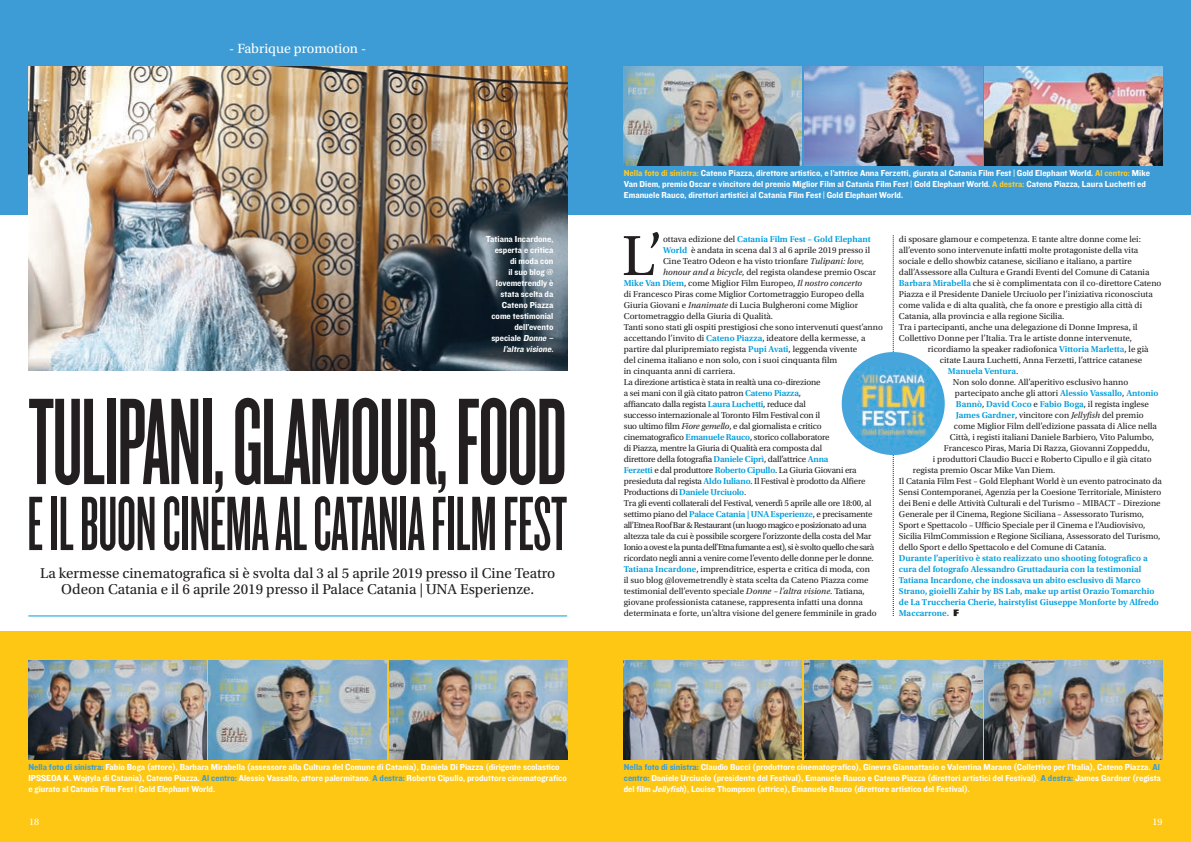
<style>
.page{position:relative;width:1191px;height:842px;background:#fff}
.page>*{position:absolute;margin:0;border:0;box-sizing:border-box;transform-origin:0 0}
.t1{font:128px "Knockout HTF46 Flyweight";letter-spacing:-.015em;color:#231f20}
.t2{font:80px "Knockout HTF46 Flyweight";letter-spacing:-.005em;color:#231f20}
.TESTO{font:59.5px "Utopia Std";color:#231f20}
.INTRO_UTOPIA_15pt{font:15px/16px "Utopia Std";color:#231f20;text-align:center}
.t3{font:14px "Utopia Std";color:#fff}
.t4{font:10px "Utopia Std";color:#fff}
.TESTO-2{font:9px/11px "Utopia Std";color:#231f20}
.BOX_TESTO{font:9px/11px "Knockout HTF51 Middleweight";color:#fff}
.TESTO-3{font:9px/11px "Utopia Std";letter-spacing:-.02em;color:#231f20}
.TESTO-4{font:600 9px/11px "Utopia Std";color:#009ddc}
.s1{font-style:italic}
.s2{color:#feca26}
.s3{color:#fdcc27}
.s4{font-weight:400;color:#231f20}
.s5{font-weight:600;color:#009ddc}
.s6{font-weight:700;color:#3e9dd7}
.s7{font-weight:600;color:#3e9dd7}
.s8{color:#3d9cd6}
</style>
<div class="page">
<svg style="left:893px;top:235px;width:1px;height:381px"></svg>
<div style="left:0;top:632px;width:1191px;height:210px;background:#fec714"></div>
<div style="left:0;top:0;width:1191px;height:214px;background:#3d9cd6"></div>
<img style="left:28px;top:66px;width:539px;height:304px">
<img style="left:28px;top:660px;width:178px;height:99px">
<img style="left:209px;top:660px;width:177px;height:99px">
<img style="left:389px;top:660px;width:178px;height:99px">
<img style="left:624px;top:660px;width:177px;height:99px">
<img style="left:624px;top:66px;width:177px;height:99px">
<img style="left:804px;top:660px;width:178px;height:99px">
<img style="left:804px;top:66px;width:178px;height:99px">
<img style="left:985px;top:660px;width:177px;height:99px">
<img style="left:985px;top:66px;width:177px;height:99px">
<img style="left:841px;top:352px;width:103px;height:103px;border-radius:51px">
<hr style="left:28px;top:616px;width:539px;height:1px;background:#009ddc">
<svg style="left:953px;top:609px;width:5px;height:7px"></svg>
<p class="t3" style="left:229px;top:41px;width:138px">- Fabrique promotion -</p>
<p class="BOX_TESTO" style="left:486px;top:234px;width:71px;text-align:right">Tatiana Incardone, esperta e critica<br>di moda con<br>il suo blog @ lovemetrendly è stata scelta da<br>Cateno Piazza come testimonial dell’evento speciale <span class="s1">Donne – l’altra visione.</span></p>
<p class="t1" style="left:28px;top:379px;width:540px">TULIPANI, GLAMOUR, FOOD</p>
<p class="t2" style="left:27px;top:485px;width:541px">E IL BUON CINEMA AL CATANIA FILM FEST</p>
<p class="INTRO_UTOPIA_15pt" style="left:40px;top:565px;width:517px">La kermesse cinematografica si è svolta dal 3 al 5 aprile 2019 presso il Cine Teatro<br>Odeon Catania e il 6 aprile 2019 presso il Palace Catania | UNA Esperienze.</p>
<p class="BOX_TESTO" style="left:624px;top:168px;width:527px"><span class="s2">Nella foto di sinistra:</span> Cateno Piazza, direttore artistico, e l’attrice Anna Ferzetti, giurata al Catania Film Fest | Gold Elephant World. <span class="s3">Al centro:</span> Mike<br>Van Diem, premio Oscar e vincitore del premio Miglior Film al Catania Film Fest | Gold Elephant World. <span class="s2">A destra:</span> Cateno Piazza, Laura Luchetti ed<br>Emanuele Rauco, direttori artistici al Catania Film Fest | Gold Elephant World.</p>
<p class="TESTO" style="left:622px;top:224px;width:43px">L’</p>
<p class="TESTO-4" style="left:663px;top:234px;width:209px"><span class="s4">ottava edizione del</span> Catania Film Fest – Gold Elephant</p>
<p class="TESTO-2" style="left:663px;top:245px;width:209px"><span class="s5">World</span> è andata in scena dal 3 al 6 aprile 2019 presso il</p>
<p class="TESTO-2" style="left:663px;top:256px;width:203px">Cine Teatro Odeon e ha visto trionfare <span class="s1">Tulipani: love,</span></p>
<p class="TESTO-2" style="left:663px;top:267px;width:214px"><span class="s1">honour and a bicycle</span>, del regista olandese premio Oscar</p>
<p class="TESTO-2" style="left:624px;top:278px;width:240px"><span class="s5">Mike Van Diem</span>, come Miglior Film Europeo, <span class="s1">Il nostro concerto</span></p>
<p class="TESTO-2" style="left:624px;top:289px;width:242px">di Francesco Piras come Miglior Cortometraggio Europeo della</p>
<p class="TESTO-2" style="left:624px;top:300px;width:236px">Giuria Giovani e <span class="s1">Inanimate</span> di Lucia Bulgheroni come Miglior</p>
<p class="TESTO-2" style="left:624px;top:311px;width:151px">Cortometraggio della Giuria di Qualità.</p>
<p class="TESTO-2" style="left:624px;top:322px;width:261px">Tanti sono stati gli ospiti prestigiosi che sono intervenuti quest’anno accettando l’invito di <span class="s5">Cateno Piazza</span>, ideatore della kermesse, a partire dal pluripremiato regista <span class="s5">Pupi Avati</span>, leggenda vivente<br>del cinema italiano e non solo, con i suoi cinquanta film<br>in cinquanta anni di carriera.</p>
<p class="TESTO-3" style="left:624px;top:377px;width:243px">La direzione artistica è stata in realtà una co-direzione<br>a sei mani con il già citato patron <span class="s5">Cateno Piazza</span>,<br>affiancato dalla regista <span class="s5">Laura Luchetti</span>, reduce dal<br>successo internazionale al Toronto Film Festival con il<br>suo ultimo film <span class="s1">Fiore gemello</span>, e dal giornalista e critico cinematografico <span class="s5">Emanuele Rauco</span>, storico collaboratore<br>di Piazza, mentre la Giuria di Qualità era composta dal<br>direttore della fotografia <span class="s5">Daniele Cipr</span><span class="s6">ì</span>, dall’attrice <span class="s5">Anna<br>Ferzetti</span> e dal produttore <span class="s5">Roberto Cipullo</span>. La Giuria Giovani era presieduta dal regista <span class="s5">Aldo Iuliano</span>. Il Festival è prodotto da Alfiere Productions di <span class="s5">Daniele Urciuolo</span>.</p>
<p class="TESTO-3" style="left:624px;top:498px;width:252px">Tra gli eventi collaterali del Festival, venerdì 5 aprile alle ore 18:00, al settimo piano del <span class="s5">Palace Catania | UNA Esperienz</span><span class="s7">e</span>, e precisamente all’Etnea Roof Bar &amp; Restaurant (un luogo magico e posizionato ad una altezza tale da cui è possibile scorgere l’orizzonte della costa del Mar Ionio a ovest e la punta dell’Etna fumante a est), si è svolto quello che sarà ricordato negli anni a venire come l’evento delle donne per le donne.</p>
<p class="TESTO-2" style="left:624px;top:564px;width:254px"><span class="s5">Tatiana Incardone</span>, imprenditrice, esperta e critica di moda, con il suo blog @lovemetrendly è stata scelta da Cateno Piazza come testimonial dell’evento speciale <span class="s1">Donne – l’altra visione</span>. Tatiana, giovane professionista catanese, rappresenta infatti una donna determinata e forte, un’altra visione del genere femminile in grado</p>
<p class="TESTO-2" style="left:899px;top:234px;width:264px">di sposare glamour e competenza. E tante altre donne come lei: all’evento sono intervenute infatti molte protagoniste della vita sociale e dello showbiz catanese, siciliano e italiano, a partire dall’Assessore alla Cultura e Grandi Eventi del Comune di Catania <span class="s5">Barbara Mirabella</span> che si è complimentata con il co-direttore Cateno Piazza e il Presidente Daniele Urciuolo per l’iniziativa riconosciuta come valida e di alta qualità, che fa onore e prestigio alla città di Catania, alla provincia e alla regione Sicilia.</p>
<p class="TESTO-2" style="left:899px;top:322px;width:240px">Tra i partecipanti, anche una delegazione di Donne Impresa, il</p>
<p class="TESTO-2" style="left:899px;top:333px;width:235px">Collettivo Donne per l’Italia. Tra le artiste donne intervenute,</p>
<p class="TESTO-2" style="left:928px;top:344px;width:222px">ricordiamo la speaker radiofonica <span class="s5">Vittoria Marlett</span><span class="s7">a</span>, le già</p>
<p class="TESTO-2" style="left:940px;top:355px;width:204px">citate Laura Luchetti, Anna Ferzetti, l’attrice catanese</p>
<p class="TESTO-4" style="left:948px;top:366px;width:72px">Manuela Ventura<span class="s4">.</span></p>
<p class="TESTO-2" style="left:953px;top:377px;width:177px">Non solo donne. All’aperitivo esclusivo hanno</p>
<p class="TESTO-2" style="left:955px;top:388px;width:205px">partecipato anche gli attori <span class="s5">Alessio Vassallo</span>, <span class="s5">Antonio</span></p>
<p class="TESTO-4" style="left:956px;top:399px;width:195px">Bannò<span class="s4">,</span> David Coco <span class="s4">e</span> Fabio Boga<span class="s4">, il regista inglese</span></p>
<p class="TESTO-2" style="left:956px;top:410px;width:189px"><span class="s5">James Gardner</span>, vincitore con <span class="s1">Jellyfish</span> del premio</p>
<p class="TESTO-2" style="left:954px;top:421px;width:205px">come Miglior Film dell’edizione passata di Alice nella</p>
<p class="TESTO-2" style="left:950px;top:432px;width:205px">Città, i registi italiani Daniele Barbiero, Vito Palumbo,</p>
<p class="TESTO-2" style="left:944px;top:443px;width:207px">Francesco Piras, Maria Di Razza, Giovanni Zoppeddu,</p>
<p class="TESTO-2" style="left:933px;top:454px;width:220px">i produttori Claudio Bucci e Roberto Cipullo e il già citato</p>
<p class="TESTO-2" style="left:913px;top:465px;width:144px">regista premio Oscar Mike Van Diem.</p>
<p class="TESTO-2" style="left:899px;top:476px;width:264px">Il Catania Film Fest – Gold Elephant World è un evento patrocinato da Sensi Contemporanei, Agenzia per la Coesione Territoriale, Ministero dei Beni e delle Attività Culturali e del Turismo – MIBACT – Direzione Generale per il Cinema, Regione Siciliana – Assessorato Turismo, Sport e Spettacolo – Ufficio Speciale per il Cinema e l’Audiovisivo, Sicilia FilmCommission e Regione Siciliana, Assessorato del Turismo, dello Sport e dello Spettacolo e del Comune di Catania.</p>
<p class="TESTO-4" style="left:899px;top:553px;width:261px">Durante l’aperitivo è stato realizzato uno shooting fotografico a cura del fotografo Alessandro Gruttadauria con la testimonial Tatiana Incardone, che indossava un abito esclusivo di Marco Strano, gioielli Zahir by BS Lab, make up artist Orazio Tomarchio de La Truccheria Cherie, hairstylist Giuseppe Monforte by Alfredo Maccarrone.</p>
<p class="BOX_TESTO" style="left:28px;top:762px;width:540px"><span class="s8">Nella foto di sinistra:</span> Fabio Boga (attore), Barbara Mirabella (assessore alla Cultura del Comune di Catania), Daniela Di Piazza (dirigente scolastico<br>IPSSEOA K. Wojtyla di Catania), Cateno Piazza. <span class="s8">Al centro:</span> Alessio Vassallo, attore palermitano. <span class="s8">A destra:</span> Roberto Cipullo, produttore cinematografico e giurato al Catania Film Fest | Gold Elephant World.</p>
<p class="t4" style="left:29px;top:816px;width:11px">18</p>
<p class="BOX_TESTO" style="left:624px;top:762px;width:538px;text-align:justify"><span class="s8">Nella foto di sinistra:</span> Claudio Bucci (produttore cinematografico), Ginevra Giannattasio e Valentina Marano (Collettivo per l’Italia), Cateno Piazza. <span class="s8">Al centro:</span> Daniele Urciuolo (presidente del Festival), Emanuele Rauco e Cateno Piazza (direttori artistici del Festival). <span class="s8">A destra:</span> James Gardner (regista del film <span class="s1">Jellyfish</span>), Louise Thompson (attrice), Emanuele Rauco (direttore artistico del Festival).</p>
<p class="t4" style="left:1152px;top:816px;width:11px">19</p>
</div>
